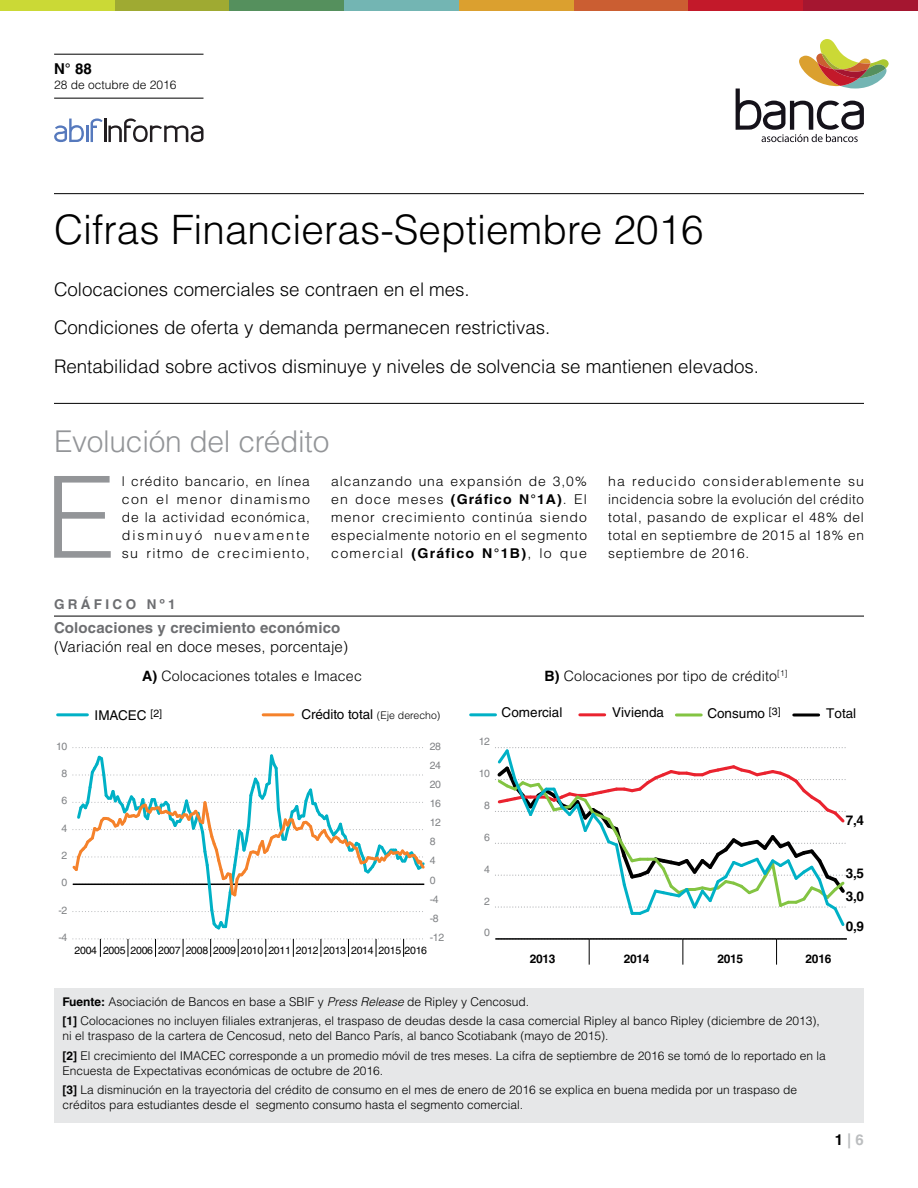
<style>
.page{position:relative;width:918px;height:1188px;background:#fff}
.page>*{position:absolute;margin:0;border:0;box-sizing:border-box;transform-origin:0 0}
.t1{font:300 113.55px "Helvetica LT Std";color:#939598}
.t2{font:300 40.5px "Helvetica LT Std";color:#000}
.t3{font:300 30px "Helvetica LT Std";letter-spacing:-.01em;color:#939598}
.t4{font:300 18.75px/38.2px "Helvetica LT Std";color:#000}
.t5{font:300 15px "Helvetica LT Std";letter-spacing:.01em;color:#000}
.t6{font:700 15px "Helvetica LT Std";letter-spacing:.01em;color:#6d6e71}
.t7{font:700 15px "Helvetica LT Std";color:#000}
.t8{font:700 15px "Helvetica LT Std";color:#bcbec0}
.t9{font:300 14.25px "Helvetica LT Std";letter-spacing:.01em;color:#000}
.t10{font:300 13.5px/18px "Helvetica LT Std";letter-spacing:.055em;color:#000;text-align:justify}
.t11{font:300 13.5px/18px "Helvetica LT Std";letter-spacing:.055em;color:#000;text-align:justify;scale:1.04 1}
.t12{font:13.5px "Helvetica LT Std";color:#000}
.t13{font:700 13.5px "Helvetica LT Std";color:#000}
.t14{font:700 13.5px "Helvetica LT Std";letter-spacing:.25em;color:#6d6e71}
.t15{font:300 12px/19.2px "Helvetica LT Std";color:#000}
.t16{font:700 12px "Helvetica LT Std";letter-spacing:-.025em;color:#000}
.t17{font:10.5px "Helvetica LT Std";letter-spacing:-.025em;color:#000}
.t18{font:10.5px "Helvetica LT Std";letter-spacing:-.04em;color:#808285}
.s1{font-weight:700}
.s2{font-weight:300;font-size:10.5px}
.s3{font-style:italic}
.s4{color:#000}
</style>
<div class="page">
<div style="left:0;top:0;width:115px;height:10px;background:#cbd936"></div>
<div style="left:115px;top:0;width:115px;height:10px;background:#9faa32"></div>
<div style="left:229px;top:0;width:115px;height:10px;background:#55905d"></div>
<div style="left:344px;top:0;width:115px;height:10px;background:#73b5b3"></div>
<div style="left:459px;top:0;width:115px;height:10px;background:#dba02f"></div>
<div style="left:574px;top:0;width:114px;height:10px;background:#cb5e32"></div>
<div style="left:688px;top:0;width:115px;height:10px;background:#c3192a"></div>
<div style="left:803px;top:0;width:115px;height:10px;background:#a51630"></div>
<svg style="left:736px;top:39px;width:153px;height:103px"></svg>
<svg style="left:54px;top:118px;width:150px;height:24px"></svg>
<hr style="left:54px;top:98px;width:150px;height:1px;background:#000">
<hr style="left:54px;top:54px;width:150px;height:1px;background:#000">
<hr style="left:54px;top:616px;width:810px;height:1px;background:#000">
<hr style="left:54px;top:193px;width:810px;height:1px;background:#000">
<hr style="left:54px;top:403px;width:810px;height:1px;background:#000">
<svg style="left:495px;top:747px;width:351px;height:179px"></svg>
<hr style="left:263px;top:713px;width:30px;height:3px;background:#f5822b">
<hr style="left:58px;top:713px;width:29px;height:3px;background:#00b1c6">
<svg style="left:72px;top:747px;width:353px;height:183px"></svg>
<svg style="left:75px;top:939px;width:348px;height:18px"></svg>
<hr style="left:471px;top:713px;width:25px;height:3px;background:#00b1c6">
<hr style="left:676px;top:713px;width:25px;height:3px;background:#83c442">
<hr style="left:580px;top:713px;width:25px;height:3px;background:#ea232f">
<hr style="left:794px;top:713px;width:25px;height:3px;background:#000">
<svg style="left:495px;top:938px;width:352px;height:27px"></svg>
<div style="left:54px;top:989px;width:810px;height:134px;background:#e6e7e8"></div>
<p class="t7" style="left:54px;top:60px;width:39px">N° 88</p>
<p class="t15" style="left:54px;top:75px;width:124px">28 de octubre de 2016</p>
<h2 class="t2" style="left:54px;top:204px;width:651px">Cifras Financieras-Septiembre 2016</h2>
<h3 class="t4" style="left:54px;top:270px;width:707px">Colocaciones comerciales se contraen en el mes.<br>Condiciones de oferta y demanda permanecen restrictivas.<br>Rentabilidad sobre activos disminuye y niveles de solvencia se mantienen elevados.</h3>
<h3 class="t3" style="left:54px;top:423px;width:277px">Evolución del crédito</h3>
<h1 class="t1" style="left:45px;top:447px;width:72px">E</h1>
<p class="t10" style="left:122px;top:472px;width:190px">l crédito bancario, en línea con el menor dinamismo de la actividad económica, disminuyó nuevamente su ritmo de crecimiento,</p>
<p class="t10" style="left:331px;top:472px;width:257px">alcanzando una expansión de 3,0% en doce meses <span class="s1">(Gráfico N°1A)</span>. El menor crecimiento continúa siendo especialmente notorio en el segmento comercial <span class="s1">(Gráfico N°1B)</span>, lo que</p>
<p class="t11" style="left:608px;top:472px;width:248px">ha reducido considerablemente su incidencia sobre la evolución del crédito total, pasando de explicar el 48% del total en septiembre de 2015 al 18% en septiembre de 2016.</p>
<p class="t14" style="left:54px;top:596px;width:123px">GRÁFICO Nº1</p>
<p class="t6" style="left:54px;top:618px;width:288px">Colocaciones y crecimiento económico</p>
<p class="t5" style="left:54px;top:637px;width:296px">(Variación real en doce meses, porcentaje)</p>
<p class="t9" style="left:142px;top:667px;width:221px"><span class="s1">A)</span> Colocaciones totales e Imacec</p>
<p class="t9" style="left:544px;top:667px;width:245px"><span class="s1">B)</span> Colocaciones por tipo de crédito<sup>[1]</sup></p>
<p class="t12" style="left:95px;top:708px;width:54px">IMACEC</p>
<p class="t12" style="left:301px;top:707px;width:140px">Crédito total <span class="s2">(Eje derecho)</span></p>
<p class="t17" style="left:150px;top:707px;width:13px">[2]</p>
<p class="t18" style="left:56px;top:740px;width:13px">10</p>
<p class="t18" style="left:430px;top:740px;width:13px">28</p>
<p class="t18" style="left:62px;top:767px;width:7px">8</p>
<p class="t18" style="left:430px;top:759px;width:13px">24</p>
<p class="t18" style="left:430px;top:778px;width:13px">20</p>
<p class="t18" style="left:62px;top:795px;width:7px">6</p>
<p class="t18" style="left:430px;top:797px;width:13px">16</p>
<p class="t18" style="left:62px;top:822px;width:7px">4</p>
<p class="t18" style="left:430px;top:816px;width:13px">12</p>
<p class="t18" style="left:430px;top:836px;width:7px">8</p>
<p class="t18" style="left:62px;top:849px;width:7px">2</p>
<p class="t18" style="left:430px;top:855px;width:7px">4</p>
<p class="t18" style="left:62px;top:876px;width:7px">0</p>
<p class="t18" style="left:430px;top:874px;width:7px">0</p>
<p class="t18" style="left:430px;top:893px;width:10px">-4</p>
<p class="t18" style="left:58px;top:904px;width:10px">-2</p>
<p class="t18" style="left:430px;top:912px;width:10px">-8</p>
<p class="t18" style="left:58px;top:931px;width:10px">-4</p>
<p class="t18" style="left:430px;top:931px;width:16px">-12</p>
<p class="t17" style="left:75px;top:945px;width:354px">2004 2005 2006 2007 2008 2009 2010 2011 2012 2013 2014 2015 2016</p>
<p class="t18" style="left:479px;top:735px;width:13px">12</p>
<p class="t18" style="left:479px;top:767px;width:13px">10</p>
<p class="t18" style="left:484px;top:799px;width:7px">8</p>
<p class="t18" style="left:484px;top:831px;width:7px">6</p>
<p class="t18" style="left:484px;top:863px;width:7px">4</p>
<p class="t18" style="left:484px;top:895px;width:7px">2</p>
<p class="t18" style="left:484px;top:927px;width:7px">0</p>
<p class="t12" style="left:502px;top:705px;width:62px">Comercial</p>
<p class="t12" style="left:612px;top:705px;width:53px">Vivienda</p>
<p class="t12" style="left:707px;top:705px;width:75px">Consumo <sup>[3]</sup></p>
<p class="t12" style="left:826px;top:705px;width:32px">Total</p>
<p class="t13" style="left:846px;top:812px;width:20px">7,4</p>
<p class="t13" style="left:846px;top:865px;width:20px">3,5</p>
<p class="t13" style="left:846px;top:888px;width:20px">3,0</p>
<p class="t16" style="left:530px;top:952px;width:27px">2013</p>
<p class="t16" style="left:624px;top:952px;width:27px">2014</p>
<p class="t16" style="left:717px;top:952px;width:27px">2015</p>
<p class="t16" style="left:806px;top:952px;width:27px">2016</p>
<p class="t13" style="left:846px;top:918px;width:20px">0,9</p>
<p class="t15" style="left:63px;top:992px;width:759px"><span class="s1">Fuente:</span> Asociación de Bancos en base a SBIF y <span class="s3">Press Release</span> de Ripley y Cencosud.<br><span class="s1">[1]</span> Colocaciones no incluyen filiales extranjeras, el traspaso de deudas desde la casa comercial Ripley al banco Ripley (diciembre de 2013),</p>
<p class="t15" style="left:63px;top:1026px;width:765px">ni el traspaso de la cartera de Cencosud, neto del Banco París, al banco Scotiabank (mayo de 2015).<br><span class="s1">[2]</span> El crecimiento del IMACEC corresponde a un promedio móvil de tres meses. La cifra de septiembre de 2016 se tomó de lo reportado en la</p>
<p class="t15" style="left:63px;top:1061px;width:736px">Encuesta de Expectativas económicas de octubre de 2016.<br><span class="s1">[3]</span> La disminución en la trayectoria del crédito de consumo en el mes de enero de 2016 se explica en buena medida por un traspaso de</p>
<p class="t15" style="left:63px;top:1095px;width:462px">créditos para estudiantes desde el segmento consumo hasta el segmento comercial.</p>
<p class="t8" style="left:835px;top:1130px;width:31px"><span class="s4">1</span> | 6</p>
</div>
